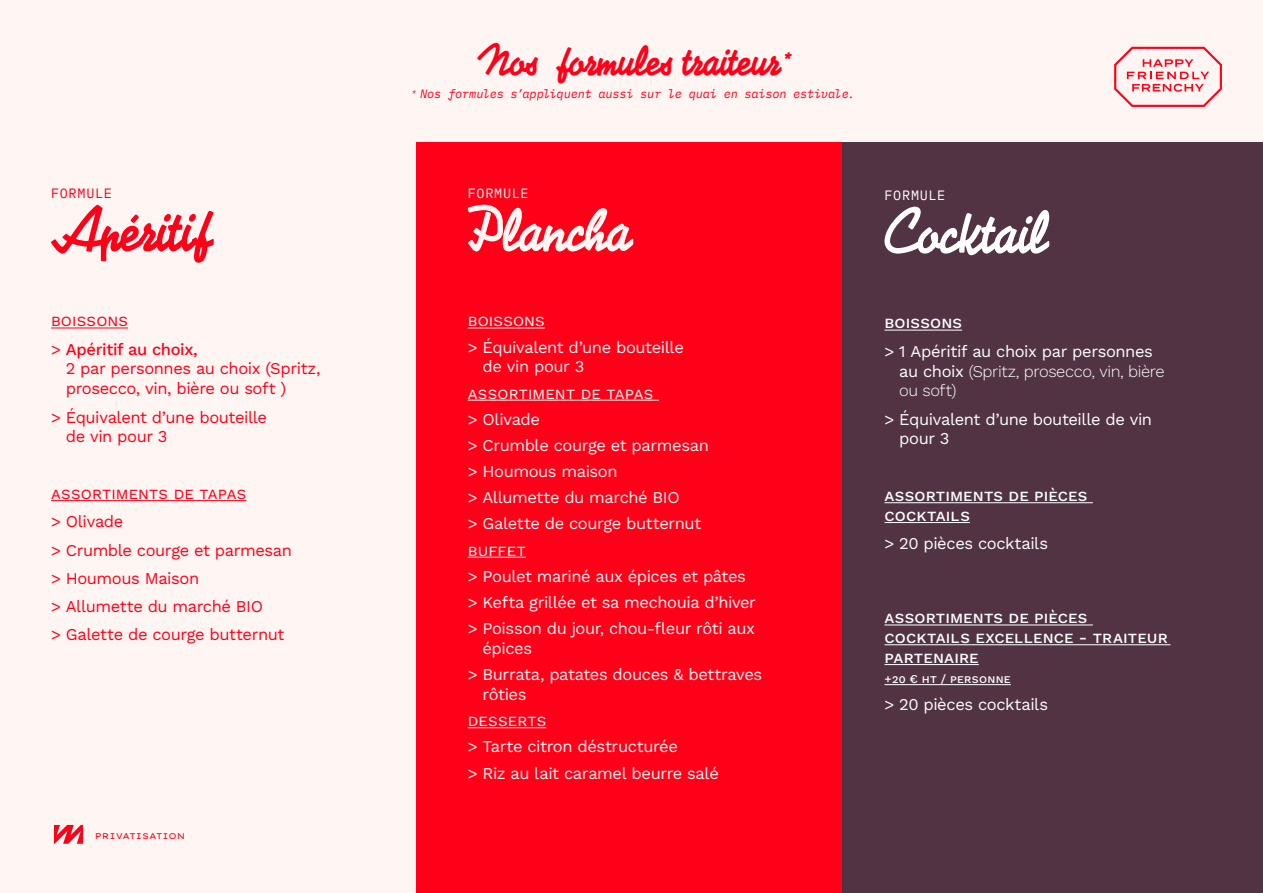
<style>
.page{position:relative;width:1263px;height:893px;background:#fff}
.page>*{position:absolute;margin:0;border:0;box-sizing:border-box;transform-origin:0 0}
.t1{font:700 60px "Veltro";letter-spacing:-.02em;color:#ff0018}
.t2{font:700 60px "Veltro";letter-spacing:-.02em;color:#fff}
.t3{font:700 60px "Veltro";letter-spacing:-.025em;color:#fff6f3}
.t4{font:700 42px "Veltro";letter-spacing:-.02em;color:#ff0018}
.t5{font:16.5px/26.2px "Work Sans";letter-spacing:-.025em;color:#fff6f3}
.t6{font:16.5px/28.3px "Work Sans";letter-spacing:-.025em;color:#ff0018}
.t7{font:16.5px/19.8px "Work Sans";letter-spacing:-.025em;color:#fff}
.t8{font:500 16.5px/19.8px "Work Sans";letter-spacing:.01em;color:#fff}
.t9{font:500 16.5px/28.3px "Work Sans";letter-spacing:-.025em;color:#ff0018}
.t10{font:13.5px "IBM Plex Mono";letter-spacing:.05em;color:#ff0018}
.t11{font:13.5px "IBM Plex Mono";letter-spacing:.05em;color:#fff6f3}
.t12{font:13.5px "IBM Plex Mono";letter-spacing:.05em;color:#fff}
.t13{font:italic 12px "IBM Plex Mono";letter-spacing:-.015em;color:#ff0018}
.t14{font:500 12px "Work Sans";letter-spacing:.02em;color:#fff}
.t15{font:8.25px "Lexend Peta";color:#ff0018}
.s1{font-weight:400}
.s2{font-size:24.45px}
.s3{font-weight:300}
</style>
<div class="page">
<div style="left:0;top:142px;width:425px;height:751px;background:#fff6f3"></div>
<div style="left:0;top:0;width:1263px;height:140px;background:#fff6f3"></div>
<div style="left:417px;top:142px;width:425px;height:750px;background:#ff0018"></div>
<div style="left:842px;top:142px;width:421px;height:750px;background:#523343"></div>
<svg style="left:54px;top:825px;width:29px;height:19px"></svg>
<hr style="left:51px;top:328px;width:77px;height:1px;background:#ff0018">
<hr style="left:51px;top:500px;width:195px;height:1px;background:#ff0018">
<hr style="left:468px;top:328px;width:77px;height:1px;background:#fff6f3">
<hr style="left:468px;top:400px;width:191px;height:1px;background:#fff6f3">
<hr style="left:468px;top:557px;width:58px;height:1px;background:#fff6f3">
<hr style="left:468px;top:727px;width:78px;height:1px;background:#fff6f3">
<svg style="left:1114px;top:47px;width:108px;height:60px"></svg>
<hr style="left:884px;top:330px;width:78px;height:1px;background:#fff">
<hr style="left:884px;top:502px;width:209px;height:1px;background:#fff">
<hr style="left:884px;top:522px;width:86px;height:1px;background:#fff">
<hr style="left:884px;top:625px;width:209px;height:1px;background:#fff">
<hr style="left:884px;top:644px;width:286px;height:1px;background:#fff">
<hr style="left:884px;top:664px;width:95px;height:1px;background:#fff">
<hr style="left:884px;top:684px;width:127px;height:1px;background:#fff">
<p class="t10" style="left:51px;top:183px;width:62px">FORMULE</p>
<h1 class="t1" style="left:51px;top:193px;width:163px">Apéritif</h1>
<p class="t9" style="left:51px;top:306px;width:148px"><span class="s1">boissons<br>&gt;</span> Apéritif au choix,</p>
<p class="t6" style="left:66px;top:358px;width:256px;line-height:19.8px">2 par personnes au choix (Spritz, prosecco, vin, bière ou soft )</p>
<p class="t6" style="left:66px;top:406px;width:203px;line-height:19.8px;text-indent:-15px">&gt; Équivalent d’une bouteille de vin pour 3</p>
<p class="t6" style="left:51px;top:478px;width:243px">assortiments de tapas<br>&gt; Olivade<br>&gt; Crumble courge et parmesan &gt; Houmous Maison<br>&gt; Allumette du marché BIO<br>&gt; Galette de courge butternut</p>
<p class="t15" style="left:95px;top:830px;width:92px">PRIVATISATION</p>
<h2 class="t4" style="left:477px;top:34px;width:314px">Nos formules traiteur<span class="s2">*</span></h2>
<p class="t13" style="left:412px;top:84px;width:444px"><sup>*</sup> Nos formules s’appliquent aussi sur le quai en saison estivale.</p>
<p class="t11" style="left:468px;top:183px;width:62px">FORMULE</p>
<h1 class="t3" style="left:468px;top:193px;width:166px">Plancha</h1>
<p class="t5" style="left:468px;top:307px;width:218px">boissons<br>&gt; Équivalent d’une bouteille</p>
<p class="t5" style="left:468px;top:353px;width:290px;text-indent:15px">de vin pour 3<br>assortiment de tapas<br>&gt; Olivade<br>&gt; Crumble courge et parmesan<br>&gt; Houmous maison<br>&gt; Allumette du marché BIO<br>&gt; Galette de courge butternut buffet<br>&gt; Poulet mariné aux épices et pâtes &gt; Kefta grillée et sa mechouia d’hiver &gt; Poisson du jour, chou-fleur rôti aux</p>
<p class="t5" style="left:468px;top:635px;width:296px;text-indent:15px">épices<br>&gt; Burrata, patates douces &amp; bettraves</p>
<p class="t5" style="left:468px;top:681px;width:253px;text-indent:15px">rôties<br>desserts<br>&gt; Tarte citron déstructurée<br>&gt; Riz au lait caramel beurre salé</p>
<p class="t12" style="left:884px;top:185px;width:62px">FORMULE</p>
<h1 class="t2" style="left:884px;top:195px;width:165px">Cocktail</h1>
<p class="t8" style="left:884px;top:312px;width:79px">boissons</p>
<p class="t7" style="left:899px;top:341px;width:267px;text-indent:-15px">&gt; 1 Apéritif au choix par personnes au choix <span class="s3">(Spritz, prosecco, vin, bière ou soft)</span></p>
<p class="t7" style="left:899px;top:408px;width:254px;text-indent:-15px">&gt; Équivalent d’une bouteille de vin pour 3</p>
<p class="t8" style="left:884px;top:485px;width:204px">assortiments de pièces cocktails</p>
<p class="t7" style="left:884px;top:533px;width:165px">&gt; 20 pièces cocktails</p>
<p class="t8" style="left:884px;top:607px;width:285px">assortiments de pièces cocktails excellence - traiteur partenaire</p>
<p class="t14" style="left:884px;top:670px;width:128px">+20 € ht / personne</p>
<p class="t7" style="left:884px;top:694px;width:165px">&gt; 20 pièces cocktails</p>
</div>
